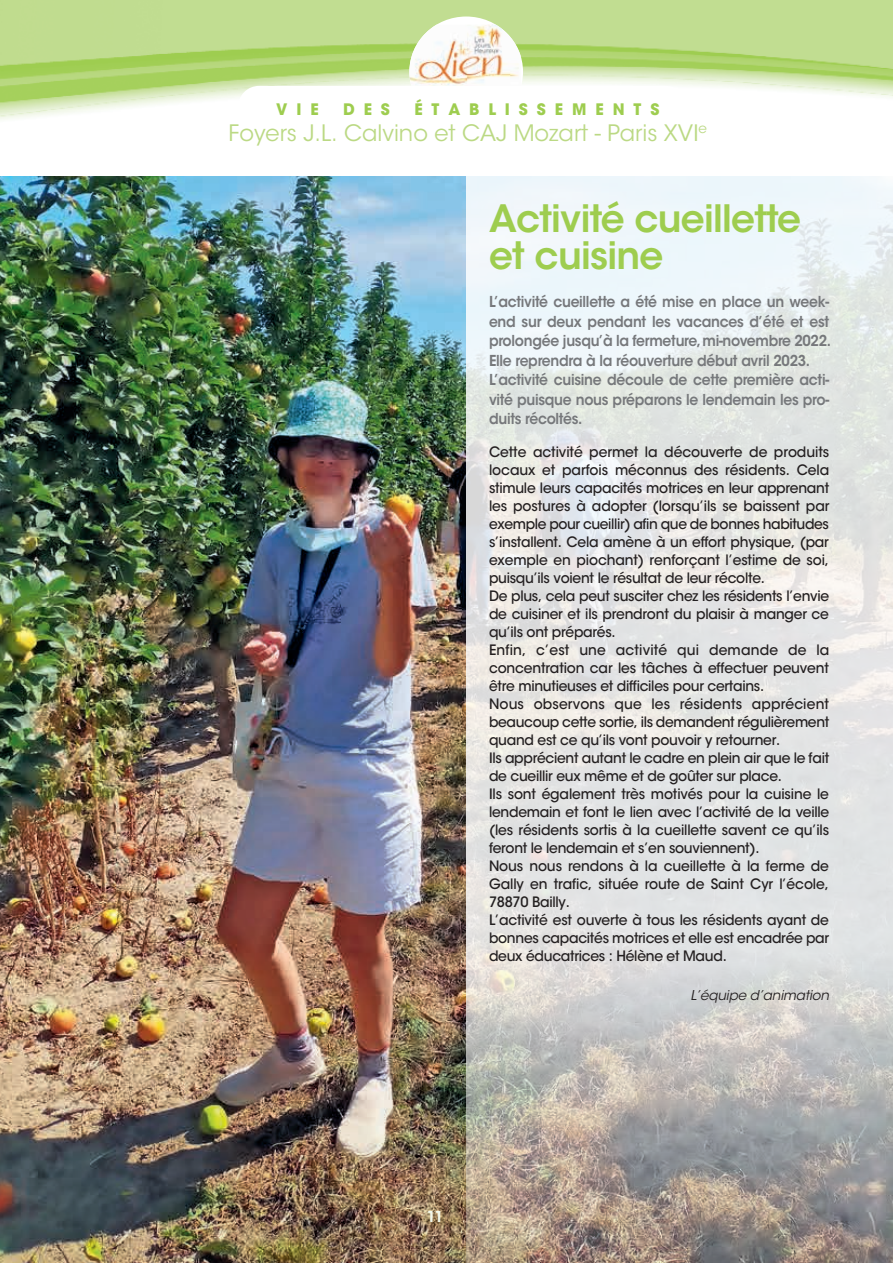
<style>
.page{position:relative;width:893px;height:1263px;background:#fff}
.page>*{position:absolute;margin:0;border:0;box-sizing:border-box;transform-origin:0 0}
.t1{font:600 37.5px/37.5px "ITC Avant Garde Std";letter-spacing:-.02em;color:#9ecd4f}
.t2{font:22.5px "ITC Avant Garde Std";color:#bbd984}
.t3{font:700 15.75px "ITC Avant Garde Std";letter-spacing:.565em;color:#9ecd4f}
.t4{font:600 15px/19.5px "ITC Avant Garde Std";letter-spacing:-.02em;color:#76787b;scale:.93 1}
.t5{font:600 15px "ITC Avant Garde Std";color:#fff}
.t6{font:500 14.25px/18px "ITC Avant Garde Std";letter-spacing:-.02em;color:#231f20;text-align:justify}
.t7{font:italic 13.5px "ITC Avant Garde Std";letter-spacing:-.01em;color:#231f20}
</style>
<div class="page">
<img style="left:0;top:0;width:893px;height:120px">
<div style="left:409px;top:17px;width:114px;height:110px;background:#fff;border-radius:50%"></div>
<img style="left:409px;top:25px;width:112px;height:61px">
<div style="left:238px;top:86px;width:449px;height:63px;background:#fff;border-radius:21px"></div>
<img style="left:0;top:176px;width:466px;height:716px">
<img style="left:0;top:892px;width:466px;height:371px">
<svg style="left:466px;top:176px;width:427px;height:1087px;background:#d8d8d7"></svg>
<p class="t3" style="left:276px;top:99px;width:44px">VIE</p>
<p class="t3" style="left:343px;top:99px;width:48px">DES</p>
<p class="t3" style="left:414px;top:99px;width:247px">ÉTABLISSEMENTS</p>
<p class="t2" style="left:228px;top:119px;width:480px">Foyers J.L. Calvino et CAJ Mozart - Paris XVI<sup>e</sup></p>
<p class="t1" style="left:489px;top:199px;width:314px">Activité cueillette et cuisine</p>
<p class="t4" style="left:489px;top:292px;width:369px">L’activité cueillette a été mise en place un week&shy;end sur deux pendant les vacances d’été et est prolongée jusqu’à la fermeture, mi-novembre 2022.<br>Elle reprendra à la réouverture début avril 2023.</p>
<p class="t4" style="left:489px;top:370px;width:367px;text-align:justify">L’activité cuisine découle de cette première acti&shy;vité puisque nous préparons le lendemain les pro&shy;duits récoltés.</p>
<p class="t6" style="left:489px;top:443px;width:342px">Cette activité permet la découverte de produits locaux et parfois méconnus des résidents. Cela stimule leurs capacités motrices en leur apprenant les postures à adopter (lorsqu’ils se baissent par exemple pour cueillir) afin que de bonnes habitudes s’installent. Cela amène à un effort physique, (par exemple en piochant) renforçant l’estime de soi, puisqu’ils voient le résultat de leur récolte.</p>
<p class="t6" style="left:489px;top:587px;width:342px">De plus, cela peut susciter chez les résidents l’envie de cuisiner et ils prendront du plaisir à manger ce qu’ils ont préparés.</p>
<p class="t6" style="left:489px;top:641px;width:342px">Enfin, c’est une activité qui demande de la concentration car les tâches à effectuer peuvent être minutieuses et difficiles pour certains.</p>
<p class="t6" style="left:489px;top:695px;width:342px">Nous observons que les résidents apprécient beaucoup cette sortie, ils demandent régulièrement quand est ce qu’ils vont pouvoir y retourner.</p>
<p class="t6" style="left:489px;top:749px;width:342px">Ils apprécient autant le cadre en plein air que le fait de cueillir eux même et de goûter sur place.</p>
<p class="t6" style="left:489px;top:785px;width:342px">Ils sont également très motivés pour la cuisine le lendemain et font le lien avec l’activité de la veille (les résidents sortis à la cueillette savent ce qu’ils feront le lendemain et s’en souviennent).</p>
<p class="t6" style="left:489px;top:857px;width:341px">Nous nous rendons à la cueillette à la ferme de Gally en trafic, située route de Saint Cyr l’école, 78870 Bailly.</p>
<p class="t6" style="left:489px;top:911px;width:342px">L’activité est ouverte à tous les résidents ayant de bonnes capacités motrices et elle est encadrée par deux éducatrices : Hélène et Maud.</p>
<p class="t7" style="left:690px;top:987px;width:140px">L’équipe d’animation</p>
<p class="t5" style="left:427px;top:1207px;width:18px">11</p>
</div>
